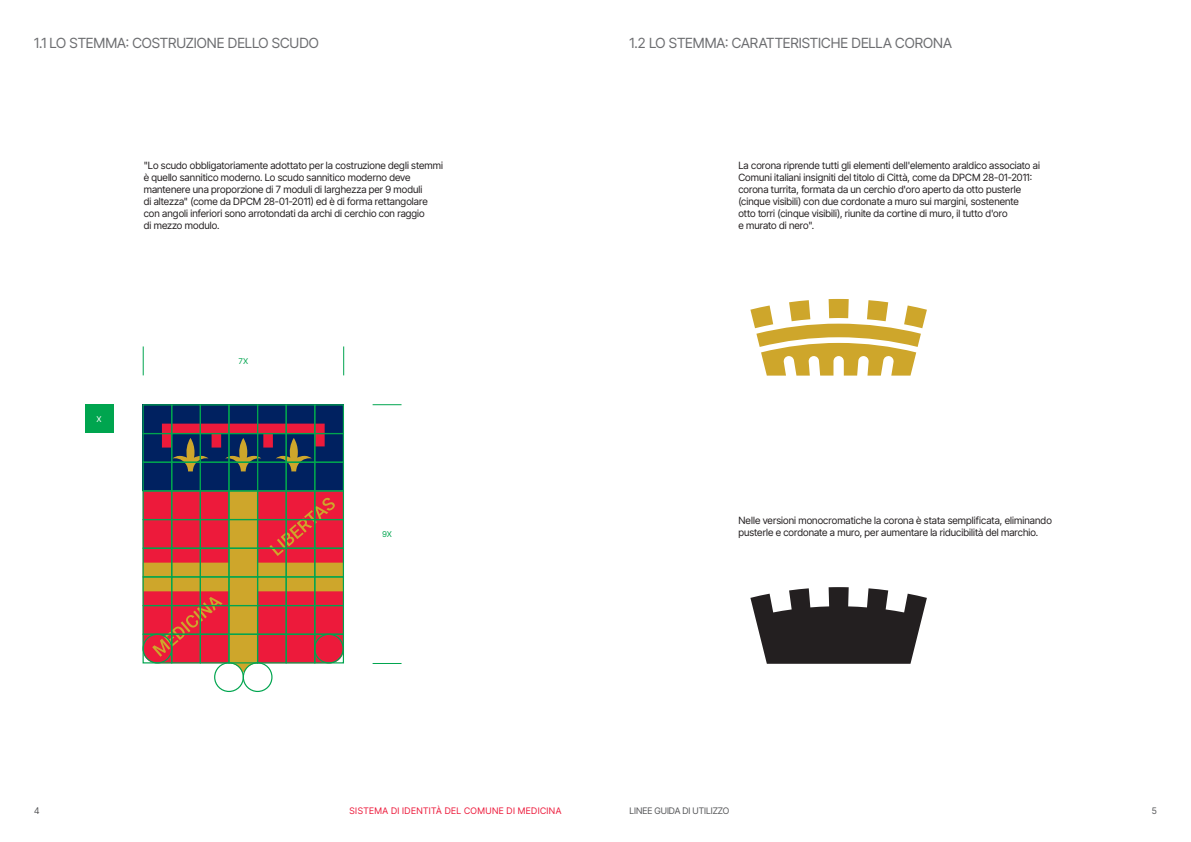
<style>
.page{position:relative;width:1191px;height:842px;background:#fff}
.page>*{position:absolute;margin:0;border:0;box-sizing:border-box;transform-origin:0 0}
.t1{font:14px "Inter Tight";letter-spacing:-.005em;color:#6c6d70}
.t2{font:10px/12px "Inter Tight";letter-spacing:.005em;color:#231f20}
.t3{font:9px "Inter Tight";letter-spacing:.045em;color:#ed1a3b}
.t4{font:9px "Inter Tight";color:#57585a}
.t5{font:8px "Inter";color:#00a54f}
.t6{font:8px "Inter";color:#fff}
</style>
<div class="page">
<div style="left:143px;top:404px;width:201px;height:87px;background:#002160"></div>
<svg style="left:161px;top:424px;width:164px;height:14px;fill:#ed1a3b"></svg>
<svg style="left:143px;top:438px;width:201px;height:234px;fill:#ed213b"></svg>
<svg style="left:750px;top:299px;width:177px;height:77px"></svg>
<div style="left:85px;top:404px;width:29px;height:29px;background:#00a54f"></div>
<div style="left:142px;top:404px;width:30px;height:30px;border:1px solid #00a54f"></div>
<div style="left:171px;top:404px;width:30px;height:30px;border:1px solid #00a54f"></div>
<div style="left:200px;top:404px;width:29px;height:30px;border:1px solid #00a54f"></div>
<div style="left:228px;top:404px;width:30px;height:30px;border:1px solid #00a54f"></div>
<div style="left:257px;top:404px;width:30px;height:30px;border:1px solid #00a54f"></div>
<div style="left:285px;top:404px;width:30px;height:30px;border:1px solid #00a54f"></div>
<div style="left:314px;top:404px;width:30px;height:30px;border:1px solid #00a54f"></div>
<div style="left:142px;top:433px;width:30px;height:30px;border:1px solid #00a54f"></div>
<div style="left:171px;top:433px;width:30px;height:30px;border:1px solid #00a54f"></div>
<div style="left:200px;top:433px;width:29px;height:30px;border:1px solid #00a54f"></div>
<div style="left:228px;top:433px;width:30px;height:30px;border:1px solid #00a54f"></div>
<div style="left:257px;top:433px;width:30px;height:30px;border:1px solid #00a54f"></div>
<div style="left:285px;top:433px;width:30px;height:30px;border:1px solid #00a54f"></div>
<div style="left:314px;top:433px;width:30px;height:30px;border:1px solid #00a54f"></div>
<div style="left:142px;top:462px;width:30px;height:29px;border:1px solid #00a54f"></div>
<div style="left:171px;top:462px;width:30px;height:29px;border:1px solid #00a54f"></div>
<div style="left:200px;top:462px;width:29px;height:29px;border:1px solid #00a54f"></div>
<div style="left:228px;top:462px;width:30px;height:29px;border:1px solid #00a54f"></div>
<div style="left:257px;top:462px;width:30px;height:29px;border:1px solid #00a54f"></div>
<div style="left:285px;top:462px;width:30px;height:29px;border:1px solid #00a54f"></div>
<div style="left:314px;top:462px;width:30px;height:29px;border:1px solid #00a54f"></div>
<div style="left:142px;top:490px;width:30px;height:30px;border:1px solid #00a54f"></div>
<div style="left:171px;top:490px;width:30px;height:30px;border:1px solid #00a54f"></div>
<div style="left:200px;top:490px;width:29px;height:30px;border:1px solid #00a54f"></div>
<div style="left:228px;top:490px;width:30px;height:30px;border:1px solid #00a54f"></div>
<div style="left:257px;top:490px;width:30px;height:30px;border:1px solid #00a54f"></div>
<div style="left:285px;top:490px;width:30px;height:30px;border:1px solid #00a54f"></div>
<div style="left:314px;top:490px;width:30px;height:30px;border:1px solid #00a54f"></div>
<div style="left:142px;top:519px;width:30px;height:30px;border:1px solid #00a54f"></div>
<div style="left:171px;top:519px;width:30px;height:30px;border:1px solid #00a54f"></div>
<div style="left:200px;top:519px;width:29px;height:30px;border:1px solid #00a54f"></div>
<div style="left:228px;top:519px;width:30px;height:30px;border:1px solid #00a54f"></div>
<div style="left:257px;top:519px;width:30px;height:30px;border:1px solid #00a54f"></div>
<div style="left:285px;top:519px;width:30px;height:30px;border:1px solid #00a54f"></div>
<div style="left:314px;top:519px;width:30px;height:30px;border:1px solid #00a54f"></div>
<div style="left:142px;top:548px;width:30px;height:29px;border:1px solid #00a54f"></div>
<div style="left:171px;top:548px;width:30px;height:29px;border:1px solid #00a54f"></div>
<div style="left:200px;top:548px;width:29px;height:29px;border:1px solid #00a54f"></div>
<div style="left:228px;top:548px;width:30px;height:29px;border:1px solid #00a54f"></div>
<div style="left:257px;top:548px;width:30px;height:29px;border:1px solid #00a54f"></div>
<div style="left:285px;top:548px;width:30px;height:29px;border:1px solid #00a54f"></div>
<div style="left:314px;top:548px;width:30px;height:29px;border:1px solid #00a54f"></div>
<div style="left:142px;top:576px;width:30px;height:30px;border:1px solid #00a54f"></div>
<div style="left:171px;top:576px;width:30px;height:30px;border:1px solid #00a54f"></div>
<div style="left:200px;top:576px;width:29px;height:30px;border:1px solid #00a54f"></div>
<div style="left:228px;top:576px;width:30px;height:30px;border:1px solid #00a54f"></div>
<div style="left:257px;top:576px;width:30px;height:30px;border:1px solid #00a54f"></div>
<div style="left:285px;top:576px;width:30px;height:30px;border:1px solid #00a54f"></div>
<div style="left:314px;top:576px;width:30px;height:30px;border:1px solid #00a54f"></div>
<div style="left:142px;top:605px;width:30px;height:30px;border:1px solid #00a54f"></div>
<div style="left:171px;top:605px;width:30px;height:30px;border:1px solid #00a54f"></div>
<div style="left:200px;top:605px;width:29px;height:30px;border:1px solid #00a54f"></div>
<div style="left:228px;top:605px;width:30px;height:30px;border:1px solid #00a54f"></div>
<div style="left:257px;top:605px;width:30px;height:30px;border:1px solid #00a54f"></div>
<div style="left:285px;top:605px;width:30px;height:30px;border:1px solid #00a54f"></div>
<div style="left:314px;top:605px;width:30px;height:30px;border:1px solid #00a54f"></div>
<div style="left:142px;top:634px;width:30px;height:29px;border:1px solid #00a54f"></div>
<div style="left:171px;top:634px;width:30px;height:29px;border:1px solid #00a54f"></div>
<div style="left:200px;top:634px;width:29px;height:29px;border:1px solid #00a54f"></div>
<div style="left:228px;top:634px;width:30px;height:29px;border:1px solid #00a54f"></div>
<div style="left:257px;top:634px;width:30px;height:29px;border:1px solid #00a54f"></div>
<div style="left:285px;top:634px;width:30px;height:29px;border:1px solid #00a54f"></div>
<div style="left:314px;top:634px;width:30px;height:29px;border:1px solid #00a54f"></div>
<div style="left:142px;top:634px;width:30px;height:29px;border:1px solid #00a54f;border-radius:50%"></div>
<div style="left:314px;top:634px;width:30px;height:29px;border:1px solid #00a54f;border-radius:50%"></div>
<div style="left:243px;top:662px;width:29px;height:30px;border:1px solid #00a54f;border-radius:50%"></div>
<div style="left:214px;top:662px;width:30px;height:30px;border:1px solid #00a54f;border-radius:50%"></div>
<svg style="left:143px;top:346px;width:1px;height:29px"></svg>
<svg style="left:343px;top:346px;width:1px;height:29px"></svg>
<svg style="left:372px;top:404px;width:29px;height:1px"></svg>
<svg style="left:372px;top:663px;width:29px;height:1px"></svg>
<svg style="left:750px;top:587px;width:177px;height:77px"></svg>
<h1 class="t1" style="left:34px;top:33px;width:286px">1.1 LO STEMMA: COSTRUZIONE DELLO SCUDO</h1>
<p class="t2" style="left:144px;top:159px;width:301px">"Lo scudo obbligatoriamente adottato per la costruzione degli stemmi è quello sannitico moderno. Lo scudo sannitico moderno deve mantenere una proporzione di 7 moduli di larghezza per 9 moduli<br>di altezza" (come da DPCM 28-01-2011) ed è di forma rettangolare con angoli inferiori sono arrotondati da archi di cerchio con raggio<br>di mezzo modulo.</p>
<p class="t6" style="left:97px;top:413px;width:7px">X</p>
<p class="t5" style="left:238px;top:355px;width:11px">7X</p>
<p class="t5" style="left:382px;top:528px;width:12px">9X</p>
<h1 class="t1" style="left:629px;top:33px;width:324px">1.2 LO STEMMA: CARATTERISTICHE DELLA CORONA</h1>
<p class="t2" style="left:738px;top:159px;width:303px">La corona riprende tutti gli elementi dell'elemento araldico associato ai Comuni italiani insigniti del titolo di Città, come da DPCM 28-01-2011: corona turrita, formata da un cerchio d'oro aperto da otto pusterle (cinque visibili) con due cordonate a muro sui margini, sostenente<br>otto torri (cinque visibili), riunite da cortine di muro, il tutto d'oro<br>e murato di nero".</p>
<p class="t2" style="left:738px;top:514px;width:315px">Nelle versioni monocromatiche la corona è stata semplificata, eliminando pusterle e cordonate a muro, per aumentare la riducibilità del marchio.</p>
<p class="t4" style="left:34px;top:804px;width:7px">4</p>
<p class="t3" style="left:349px;top:804px;width:213px">SISTEMA DI IDENTITÀ DEL COMUNE DI MEDICINA</p>
<p class="t4" style="left:629px;top:804px;width:101px">LINEE GUIDA DI UTILIZZO</p>
<p class="t4" style="left:1152px;top:804px;width:7px">5</p>
</div>
